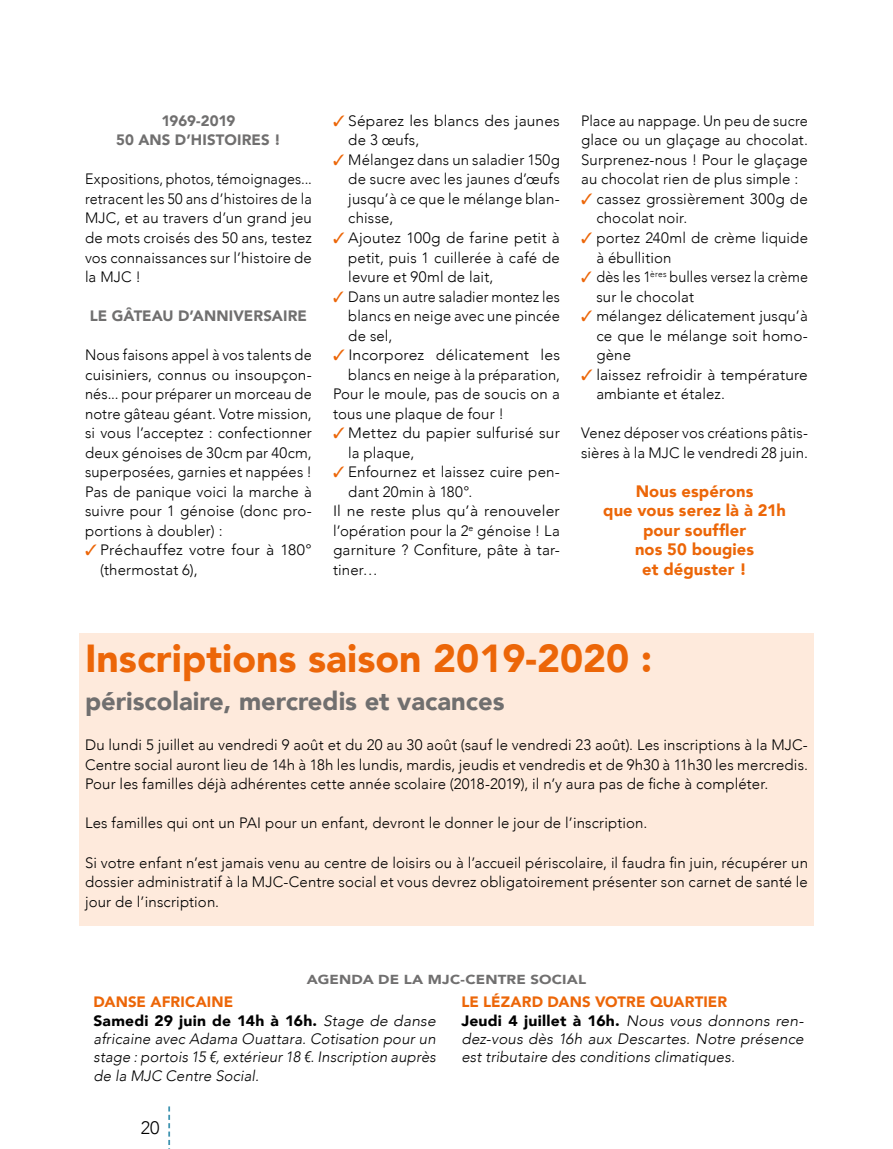
<style>
.page{position:relative;width:893px;height:1149px;background:#fff}
.page>*{position:absolute;margin:0;border:0;box-sizing:border-box;transform-origin:0 0}
.t1{font:900 39px "Avenir";color:#ec6608}
.t2{font:900 25.5px "Avenir";color:#706f6f}
.t3{font:300 18px "Avenir";color:#000}
.t4{font:900 16.5px/19.5px "Avenir";letter-spacing:.005em;color:#ec6608;text-align:center}
.t5{font:300 15px/19.5px "Avenir";letter-spacing:.01em;color:#000;text-align:justify}
.t6{font:italic 300 15px/18.5px "Avenir";letter-spacing:.01em;color:#000;scale:1.05 1}
.t7{font:300 15px/19.5px "Avenir";letter-spacing:.01em;color:#000;text-align:justify;scale:.95 1}
.t8{font:300 15px/19.5px "Avenir";letter-spacing:.01em;color:#000;scale:1.05 1}
.t9{font:900 15px/19.5px "Avenir";letter-spacing:.005em;color:#706f6f;text-align:center}
.t10{font:300 15px/19.5px "Avenir";letter-spacing:.01em;color:#000;scale:.96 1}
.t11{font:900 13.05px "Avenir";letter-spacing:.01em;color:#706f6f;scale:1.15 1}
.s1{color:#ec6608}
.s2{font-weight:900;font-style:normal;color:#ec6608}
.s3{font-weight:900;font-style:normal}
</style>
<div class="page">
<div style="left:79px;top:633px;width:735px;height:292px;background:#feeadc"></div>
<svg style="left:168px;top:1106px;width:2px;height:39px"></svg>
<p class="t9" style="left:116px;top:110px;width:166px">1969-2019<br>50 ANS D’HISTOIRES !</p>
<p class="t7" style="left:85px;top:169px;width:240px">Expositions, photos, témoignages... retracent les 50 ans d’histoires de la MJC, et au travers d’un grand jeu de mots croisés des 50 ans, testez vos connaissances sur l’histoire de la MJC !</p>
<p class="t9" style="left:90px;top:305px;width:219px">LE GÂTEAU D’ANNIVERSAIRE</p>
<p class="t5" style="left:85px;top:345px;width:228px">Nous faisons appel à vos talents de cuisiniers, connus ou insoupçon&shy;nés... pour préparer un morceau de notre gâteau géant. Votre mission, si vous l’acceptez : confectionner deux génoises de 30cm par 40cm, superposées, garnies et nappées !<br>Pas de panique voici la marche à suivre pour 1 génoise (donc pro&shy;portions à doubler) :</p>
<p class="t8" style="left:100px;top:540px;width:203px;text-indent:-15px"><span class="s1">✓</span> Préchauffez votre four à 180° (thermostat 6),</p>
<p class="t5" style="left:348px;top:111px;width:213px;text-indent:-15px"><span class="s1">✓</span> Séparez les blancs des jaunes de 3 œufs,</p>
<p class="t5" style="left:348px;top:150px;width:213px;text-indent:-15px"><span class="s1">✓</span> Mélangez dans un saladier 150g de sucre avec les jaunes d’œufs jusqu’à ce que le mélange blan&shy;chisse,</p>
<p class="t5" style="left:348px;top:228px;width:213px;text-indent:-15px"><span class="s1">✓</span> Ajoutez 100g de farine petit à petit, puis 1 cuillerée à café de levure et 90ml de lait,</p>
<p class="t7" style="left:348px;top:286px;width:224px;text-indent:-15px"><span class="s1">✓</span> Dans un autre saladier montez les blancs en neige avec une pincée de sel,</p>
<p class="t8" style="left:333px;top:345px;width:218px"><span class="s1">✓</span> Incorporez délicatement les</p>
<p class="t5" style="left:348px;top:364px;width:213px">blancs en neige à la préparation,</p>
<p class="t5" style="left:333px;top:384px;width:228px">Pour le moule, pas de soucis on a</p>
<p class="t5" style="left:333px;top:403px;width:173px">tous une plaque de four !</p>
<p class="t5" style="left:348px;top:423px;width:213px;text-indent:-15px"><span class="s1">✓</span> Mettez du papier sulfurisé sur la plaque,</p>
<p class="t5" style="left:333px;top:462px;width:228px"><span class="s1">✓</span> Enfournez et laissez cuire pen-</p>
<p class="t5" style="left:348px;top:481px;width:126px">dant 20min à 180°.</p>
<p class="t8" style="left:333px;top:501px;width:217px">Il ne reste plus qu’à renouveler</p>
<p class="t5" style="left:333px;top:520px;width:228px">l’opération pour la 2<sup>e</sup> génoise ! La</p>
<p class="t5" style="left:333px;top:540px;width:228px">garniture ? Confiture, pâte à tar-</p>
<p class="t5" style="left:333px;top:559px;width:46px">tiner…</p>
<p class="t5" style="left:581px;top:111px;width:228px">Place au nappage. Un peu de sucre glace ou un glaçage au chocolat.<br>Surprenez-nous ! Pour le glaçage au chocolat rien de plus simple :</p>
<p class="t5" style="left:596px;top:189px;width:213px;text-indent:-15px"><span class="s1">✓</span> cassez grossièrement 300g de chocolat noir.</p>
<p class="t5" style="left:596px;top:228px;width:213px;text-indent:-15px"><span class="s1">✓</span> portez 240ml de crème liquide à ébullition</p>
<p class="t10" style="left:596px;top:267px;width:222px;text-indent:-15px"><span class="s1">✓</span> dès les 1<sup>ères</sup> bulles versez la crème sur le chocolat</p>
<p class="t5" style="left:596px;top:306px;width:213px;text-indent:-15px"><span class="s1">✓</span> mélangez délicatement jusqu’à ce que le mélange soit homo&shy;gène</p>
<p class="t5" style="left:596px;top:364px;width:213px;text-indent:-15px"><span class="s1">✓</span> laissez refroidir à température ambiante et étalez.</p>
<p class="t5" style="left:581px;top:423px;width:228px">Venez déposer vos créations pâtis&shy;sières à la MJC le vendredi 28 juin.</p>
<p class="t4" style="left:603px;top:480px;width:184px">Nous espérons<br>que vous serez là à 21h pour souffler<br>nos 50 bougies<br>et déguster !</p>
<h1 class="t1" style="left:85px;top:625px;width:569px">Inscriptions saison 2019-2020 :</h1>
<h2 class="t2" style="left:85px;top:679px;width:421px">périscolaire, mercredis et vacances</h2>
<p class="t5" style="left:85px;top:735px;width:724px">Du lundi 5 juillet au vendredi 9 août et du 20 au 30 août (sauf le vendredi 23 août). Les inscriptions à la MJC-Centre social auront lieu de 14h à 18h les lundis, mardis, jeudis et vendredis et de 9h30 à 11h30 les mercredis.<br>Pour les familles déjà adhérentes cette année scolaire (2018-2019), il n’y aura pas de fiche à compléter.</p>
<p class="t5" style="left:85px;top:813px;width:564px">Les familles qui ont un PAI pour un enfant, devront le donner le jour de l’inscription.</p>
<p class="t5" style="left:85px;top:852px;width:724px">Si votre enfant n’est jamais venu au centre de loisirs ou à l’accueil périscolaire, il faudra fin juin, récupérer un dossier administratif à la MJC-Centre social et vous devrez obligatoirement présenter son carnet de santé le jour de l’inscription.</p>
<p class="t11" style="left:307px;top:967px;width:244px">AGENDA DE LA MJC-CENTRE SOCIAL</p>
<p class="t6" style="left:94px;top:992px;width:327px"><span class="s2">DANSE AFRICAINE<br></span><span class="s3">Samedi 29 juin de 14h à 16h.</span> Stage de danse africaine avec Adama Ouattara. Cotisation pour un stage : portois 15 €, extérieur 18 €. Inscription auprès de la MJC Centre Social.</p>
<p class="t6" style="left:461px;top:992px;width:327px"><span class="s2">LE LÉZARD DANS VOTRE QUARTIER<br></span><span class="s3">Jeudi 4 juillet à 16h.</span> Nous vous donnons ren&shy;dez-vous dès 16h aux Descartes. Notre présence est tributaire des conditions climatiques.</p>
<p class="t3" style="left:141px;top:1116px;width:20px">20</p>
</div>
